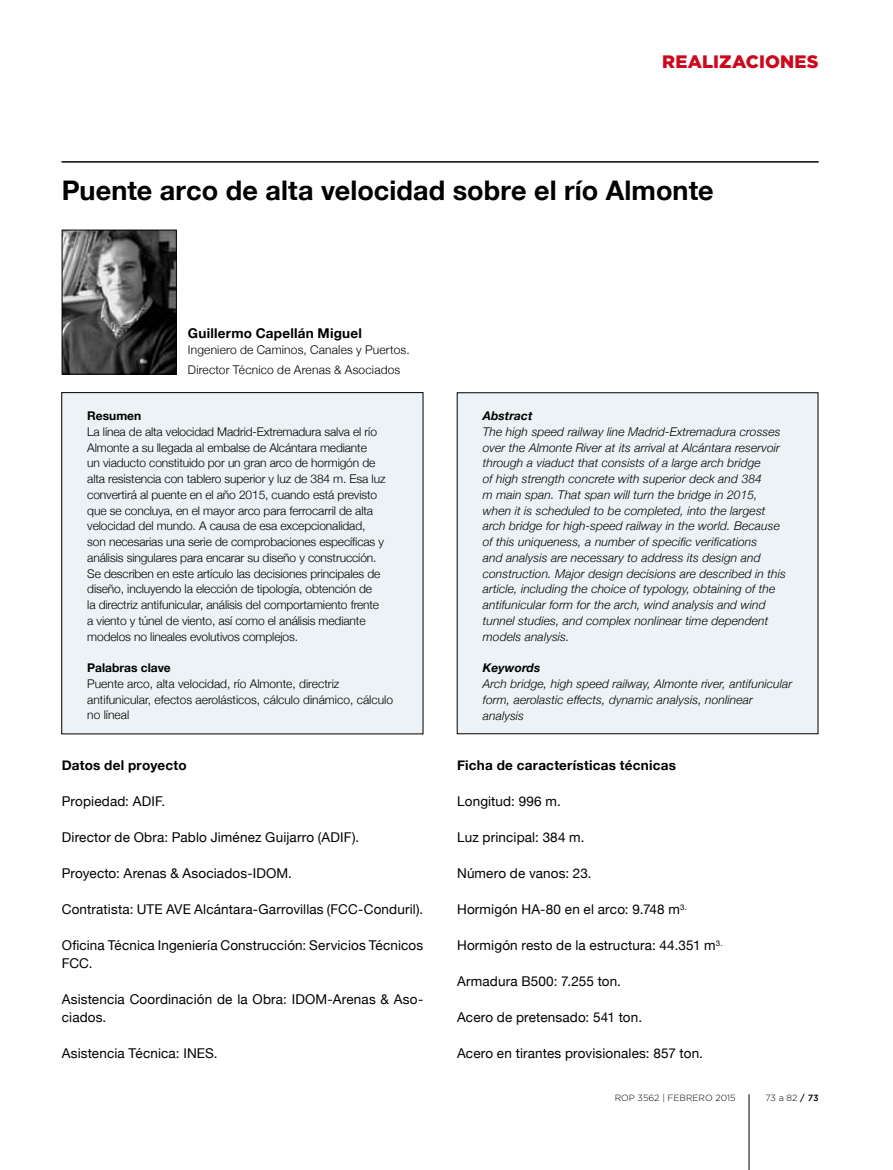
<style>
.page{position:relative;width:893px;height:1170px;background:#fff}
.page>*{position:absolute;margin:0;border:0;box-sizing:border-box;transform-origin:0 0}
.t1{font:700 27px "Helvetica Neue";letter-spacing:.005em;color:#000}
.t2{font:900 18px "Gotham";letter-spacing:.005em;color:#cd071e}
.t3{font:13.5px/18px "Helvetica Neue";letter-spacing:.01em;color:#000}
.t4{font:700 13.5px "Helvetica Neue";letter-spacing:.02em;color:#000}
.t5{font:300 12px/15.8px "Helvetica Neue";letter-spacing:-.01em;color:#000}
.t6{font:italic 300 12px/15.8px "Helvetica Neue";letter-spacing:.01em;color:#000}
.t7{font:300 12px/20px "Helvetica Neue";letter-spacing:.015em;color:#000}
.t8{font:700 12px "Helvetica Neue";color:#000}
.t9{font:italic 700 12px "Helvetica Neue";letter-spacing:.01em;color:#000}
.t10{font:300 9px "Gotham";color:#000}
.s1{font-weight:500}
</style>
<div class="page">
<hr style="left:749px;top:1094px;width:1px;height:75px;background:#000">
<hr style="left:62px;top:162px;width:757px;height:1px;background:#000">
<div style="left:62px;top:392px;width:361px;height:341px;background:#ecf2f5"></div>
<img style="left:64px;top:232px;width:111px;height:140px">
<div style="left:62px;top:230px;width:115px;height:144px;border:1px solid #000"></div>
<div style="left:457px;top:393px;width:361px;height:340px;background:#ecf2f5"></div>
<h2 class="t2" style="left:662px;top:50px;width:158px">REALIZACIONES</h2>
<h1 class="t1" style="left:62px;top:174px;width:653px">Puente arco de alta velocidad sobre el río Almonte</h1>
<p class="t4" style="left:188px;top:325px;width:176px">Guillermo Capellán Miguel</p>
<p class="t7" style="left:188px;top:339px;width:223px">Ingeniero de Caminos, Canales y Puertos.<br>Director Técnico de Arenas &amp; Asociados</p>
<p class="t8" style="left:87px;top:408px;width:55px">Resumen</p>
<p class="t5" style="left:87px;top:423px;width:300px">La línea de alta velocidad Madrid-Extremadura salva el río Almonte a su llegada al embalse de Alcántara mediante<br>un viaducto constituido por un gran arco de hormigón de alta resistencia con tablero superior y luz de 384 m. Esa luz convertirá al puente en el año 2015, cuando está previsto que se concluya, en el mayor arco para ferrocarril de alta velocidad del mundo. A causa de esa excepcionalidad, son necesarias una serie de comprobaciones específicas y análisis singulares para encarar su diseño y construcción.<br>Se describen en este artículo las decisiones principales de diseño, incluyendo la elección de tipología, obtención de<br>la directriz antifunicular, análisis del comportamiento frente a viento y túnel de viento, así como el análisis mediante modelos no lineales evolutivos complejos.</p>
<p class="t8" style="left:87px;top:660px;width:85px">Palabras clave</p>
<p class="t5" style="left:87px;top:675px;width:307px">Puente arco, alta velocidad, río Almonte, directriz antifunicular, efectos aerolásticos, cálculo dinámico, cálculo no líneal</p>
<p class="t4" style="left:62px;top:756px;width:126px">Datos del proyecto</p>
<p class="t3" style="left:62px;top:792px;width:105px">Propiedad: ADIF.</p>
<p class="t3" style="left:62px;top:828px;width:299px">Director de Obra: Pablo Jiménez Guijarro (ADIF).</p>
<p class="t3" style="left:62px;top:864px;width:232px">Proyecto: Arenas &amp; Asociados-IDOM.</p>
<p class="t3" style="left:62px;top:900px;width:363px">Contratista: UTE AVE Alcántara-Garrovillas (FCC-Conduril).</p>
<p class="t3" style="left:62px;top:936px;width:363px">Oficina Técnica Ingeniería Construcción: Servicios Técnicos<br>FCC.</p>
<p class="t3" style="left:62px;top:990px;width:363px">Asistencia Coordinación de la Obra: IDOM-Arenas &amp; Aso&shy;ciados.</p>
<p class="t3" style="left:62px;top:1044px;width:157px">Asistencia Técnica: INES.</p>
<p class="t9" style="left:483px;top:408px;width:51px">Abstract</p>
<p class="t6" style="left:483px;top:423px;width:305px">The high speed railway line Madrid-Extremadura crosses over the Almonte River at its arrival at Alcántara reservoir through a viaduct that consists of a large arch bridge<br>of high strength concrete with superior deck and 384<br>m main span. That span will turn the bridge in 2015, when it is scheduled to be completed, into the largest arch bridge for high-speed railway in the world. Because of this uniqueness, a number of specific verifications<br>and analysis are necessary to address its design and construction. Major design decisions are described in this article, including the choice of typology, obtaining of the antifunicular form for the arch, wind analysis and wind tunnel studies, and complex nonlinear time dependent models analysis.</p>
<p class="t9" style="left:483px;top:660px;width:59px">Keywords</p>
<p class="t6" style="left:483px;top:675px;width:311px">Arch bridge, high speed railway, almonte river, antifunicular form, aerolastic effects, dynamic analysis, nonlinear analysis</p>
<p class="t4" style="left:457px;top:756px;width:220px">Ficha de características técnicas</p>
<p class="t3" style="left:457px;top:792px;width:105px">Longitud: 996 m.</p>
<p class="t3" style="left:457px;top:828px;width:129px">Luz principal: 384 m.</p>
<p class="t3" style="left:457px;top:864px;width:136px">Número de vanos: 23.</p>
<p class="t3" style="left:457px;top:900px;width:231px">Hormigón HA-80 en el arco: 9.748 m<sup>3.</sup></p>
<p class="t3" style="left:457px;top:936px;width:267px">Hormigón resto de la estructura: 44.351 m<sup>3.</sup></p>
<p class="t3" style="left:457px;top:972px;width:165px">Armadura B500: 7.255 ton.</p>
<p class="t3" style="left:457px;top:1008px;width:186px">Acero de pretensado: 541 ton.</p>
<p class="t3" style="left:457px;top:1044px;width:247px">Acero en tirantes provisionales: 857 ton.</p>
<p class="t10" style="left:615px;top:1092px;width:122px">ROP 3562 | FEBRERO 2015</p>
<p class="t10" style="left:765px;top:1092px;width:55px">73 a 82 <span class="s1">/ 73</span></p>
</div>
